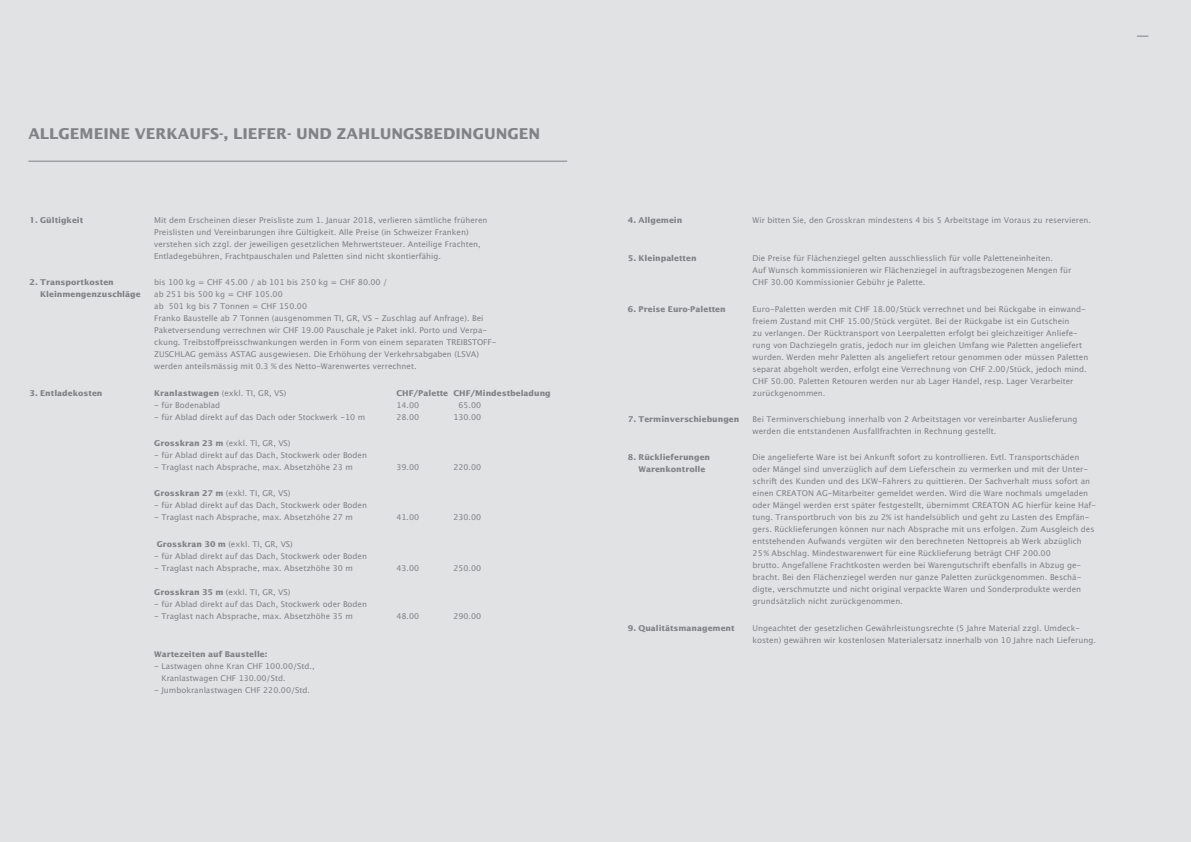
<style>
.page{position:relative;width:1191px;height:842px;background:#e1e2e4}
.page>*{position:absolute;margin:0;border:0;box-sizing:border-box;transform-origin:0 0}
.t1{font:700 15px "Lucida San";color:#808285}
.t2{font:8px/12px "Lucida San Rom";color:#808285}
.t3{font:700 8px/12px "Lucida San";color:#808285}
.s1{font-family:"Lucida San";font-weight:700}
</style>
<div class="page">
<hr style="left:28px;top:161px;width:539px;height:1px;background:#808285">
<h1 class="t1" style="left:28px;top:124px;width:513px">ALLGEMEINE VERKAUFS-, LIEFER- UND ZAHLUNGSBEDINGUNGEN</h1>
<p class="t3" style="left:30px;top:214px;width:55px">1. Gültigkeit</p>
<p class="t2" style="left:154px;top:214px;width:335px">Mit dem Erscheinen dieser Preisliste zum 1. Januar 2018, verlieren sämtliche früheren Preislisten und Vereinbarungen ihre Gültigkeit. Alle Preise (in Schweizer Franken) verstehen sich zzgl. der jeweiligen gesetzlichen Mehrwertsteuer. Anteilige Frachten, Entladegebühren, Frachtpauschalen und Paletten sind nicht skontierfähig.</p>
<p class="t3" style="left:40px;top:277px;width:102px;text-indent:-11px">2. Transportkosten<br>Kleinmengenzuschläge</p>
<p class="t2" style="left:154px;top:277px;width:344px">bis 100 kg = CHF 45.00 / ab 101 bis 250 kg = CHF 80.00 /<br>ab 251 bis 500 kg = CHF 105.00<br>ab 501 kg bis 7 Tonnen = CHF 150.00<br>Franko Baustelle ab 7 Tonnen (ausgenommen TI, GR, VS - Zuschlag auf Anfrage). Bei Paketversendung verrechnen wir CHF 19.00 Pauschale je Paket inkl. Porto und Verpa&shy;ckung. Treibstoffpreisschwankungen werden in Form von einem separaten TREIBSTOFF-ZUSCHLAG gemäss ASTAG ausgewiesen. Die Erhöhung der Verkehrsabgaben (LSVA) werden anteilsmässig mit 0.3 % des Netto-Warenwertes verrechnet.</p>
<p class="t3" style="left:30px;top:387px;width:74px">3. Entladekosten</p>
<p class="t2" style="left:154px;top:387px;width:133px"><span class="s1">Kranlastwagen</span> (exkl. TI, GR, VS)</p>
<p class="t3" style="left:396px;top:387px;width:156px">CHF/Palette CHF/Mindestbeladung</p>
<p class="t2" style="left:154px;top:399px;width:68px">- für Bodenablad</p>
<p class="t2" style="left:396px;top:399px;width:24px">14.00</p>
<p class="t2" style="left:458px;top:399px;width:24px">65.00</p>
<p class="t2" style="left:154px;top:411px;width:212px">- für Ablad direkt auf das Dach oder Stockwerk -10 m</p>
<p class="t2" style="left:396px;top:411px;width:24px">28.00</p>
<p class="t2" style="left:453px;top:411px;width:29px">130.00</p>
<p class="t2" style="left:154px;top:437px;width:138px"><span class="s1">Grosskran 23 m</span> (exkl. TI, GR, VS)</p>
<p class="t2" style="left:154px;top:449px;width:214px">- für Ablad direkt auf das Dach, Stockwerk oder Boden</p>
<p class="t2" style="left:154px;top:461px;width:200px">- Traglast nach Absprache, max. Absetzhöhe 23 m</p>
<p class="t2" style="left:396px;top:461px;width:24px">39.00</p>
<p class="t2" style="left:453px;top:461px;width:29px">220.00</p>
<p class="t2" style="left:154px;top:487px;width:138px"><span class="s1">Grosskran 27 m</span> (exkl. TI, GR, VS)</p>
<p class="t2" style="left:154px;top:499px;width:214px">- für Ablad direkt auf das Dach, Stockwerk oder Boden</p>
<p class="t2" style="left:154px;top:511px;width:200px">- Traglast nach Absprache, max. Absetzhöhe 27 m</p>
<p class="t2" style="left:396px;top:511px;width:24px">41.00</p>
<p class="t2" style="left:453px;top:511px;width:29px">230.00</p>
<p class="t2" style="left:157px;top:538px;width:138px"><span class="s1">Grosskran 30 m</span> (exkl. TI, GR, VS)</p>
<p class="t2" style="left:154px;top:550px;width:214px">- für Ablad direkt auf das Dach, Stockwerk oder Boden</p>
<p class="t2" style="left:154px;top:562px;width:200px">- Traglast nach Absprache, max. Absetzhöhe 30 m</p>
<p class="t2" style="left:396px;top:562px;width:24px">43.00</p>
<p class="t2" style="left:453px;top:562px;width:29px">250.00</p>
<p class="t2" style="left:154px;top:586px;width:138px"><span class="s1">Grosskran 35 m</span> (exkl. TI, GR, VS)</p>
<p class="t2" style="left:154px;top:598px;width:214px">- für Ablad direkt auf das Dach, Stockwerk oder Boden</p>
<p class="t2" style="left:154px;top:610px;width:200px">- Traglast nach Absprache, max. Absetzhöhe 35 m</p>
<p class="t2" style="left:396px;top:610px;width:24px">48.00</p>
<p class="t2" style="left:453px;top:610px;width:29px">290.00</p>
<p class="t3" style="left:154px;top:648px;width:115px">Wartezeiten auf Baustelle:</p>
<p class="t2" style="left:161px;top:660px;width:155px;text-indent:-7px">- Lastwagen ohne Kran CHF 100.00/Std.,<br>Kranlastwagen CHF 130.00/Std.</p>
<p class="t2" style="left:154px;top:684px;width:157px">- Jumbokranlastwagen CHF 220.00/Std.</p>
<p class="t3" style="left:628px;top:214px;width:56px">4. Allgemein</p>
<p class="t2" style="left:752px;top:214px;width:340px">Wir bitten Sie, den Grosskran mindestens 4 bis 5 Arbeitstage im Voraus zu reservieren.</p>
<p class="t3" style="left:628px;top:253px;width:70px">5. Kleinpaletten</p>
<p class="t2" style="left:752px;top:253px;width:320px">Die Preise für Flächenziegel gelten ausschliesslich für volle Paletteneinheiten.<br>Auf Wunsch kommissionieren wir Flächenziegel in auftragsbezogenen Mengen für<br>CHF 30.00 Kommissionier Gebühr je Palette.</p>
<p class="t3" style="left:628px;top:303px;width:99px">6. Preise Euro-Paletten</p>
<p class="t2" style="left:752px;top:303px;width:337px">Euro-Paletten werden mit CHF 18.00/Stück verrechnet und bei Rückgabe in einwand&shy;freiem Zustand mit CHF 15.00/Stück vergütet. Bei der Rückgabe ist ein Gutschein<br>zu verlangen. Der Rücktransport von Leerpaletten erfolgt bei gleichzeitiger Anliefe&shy;rung von Dachziegeln gratis, jedoch nur im gleichen Umfang wie Paletten angeliefert wurden. Werden mehr Paletten als angeliefert retour genommen oder müssen Paletten separat abgeholt werden, erfolgt eine Verrechnung von CHF 2.00/Stück, jedoch mind.<br>CHF 50.00. Paletten Retouren werden nur ab Lager Handel, resp. Lager Verarbeiter zurückgenommen.</p>
<p class="t3" style="left:628px;top:413px;width:113px">7. Terminverschiebungen</p>
<p class="t2" style="left:752px;top:413px;width:326px">Bei Terminverschiebung innerhalb von 2 Arbeitstagen vor vereinbarter Auslieferung werden die entstandenen Ausfallfrachten in Rechnung gestellt.</p>
<p class="t3" style="left:638px;top:451px;width:73px;text-indent:-11px">8. Rücklieferungen<br>Warenkontrolle</p>
<p class="t2" style="left:752px;top:451px;width:345px">Die angelieferte Ware ist bei Ankunft sofort zu kontrollieren. Evtl. Transportschäden oder Mängel sind unverzüglich auf dem Lieferschein zu vermerken und mit der Unter&shy;schrift des Kunden und des LKW-Fahrers zu quittieren. Der Sachverhalt muss sofort an einen CREATON AG-Mitarbeiter gemeldet werden. Wird die Ware nochmals umgeladen oder Mängel werden erst später festgestellt, übernimmt CREATON AG hierfür keine Haf&shy;tung. Transportbruch von bis zu 2% ist handelsüblich und geht zu Lasten des Empfän&shy;gers. Rücklieferungen können nur nach Absprache mit uns erfolgen. Zum Ausgleich des entstehenden Aufwands vergüten wir den berechneten Nettopreis ab Werk abzüglich 25% Abschlag. Mindestwarenwert für eine Rücklieferung beträgt CHF 200.00<br>brutto. Angefallene Frachtkosten werden bei Warengutschrift ebenfalls in Abzug ge&shy;bracht. Bei den Flächenziegel werden nur ganze Paletten zurückgenommen. Beschä&shy;digte, verschmutzte und nicht original verpackte Waren und Sonderprodukte werden grundsätzlich nicht zurückgenommen.</p>
<p class="t3" style="left:628px;top:622px;width:108px">9. Qualitätsmanagement</p>
<p class="t2" style="left:752px;top:622px;width:345px">Ungeachtet der gesetzlichen Gewährleistungsrechte (5 Jahre Material zzgl. Umdeck&shy;kosten) gewähren wir kostenlosen Materialersatz innerhalb von 10 Jahre nach Lieferung.</p>
</div>
